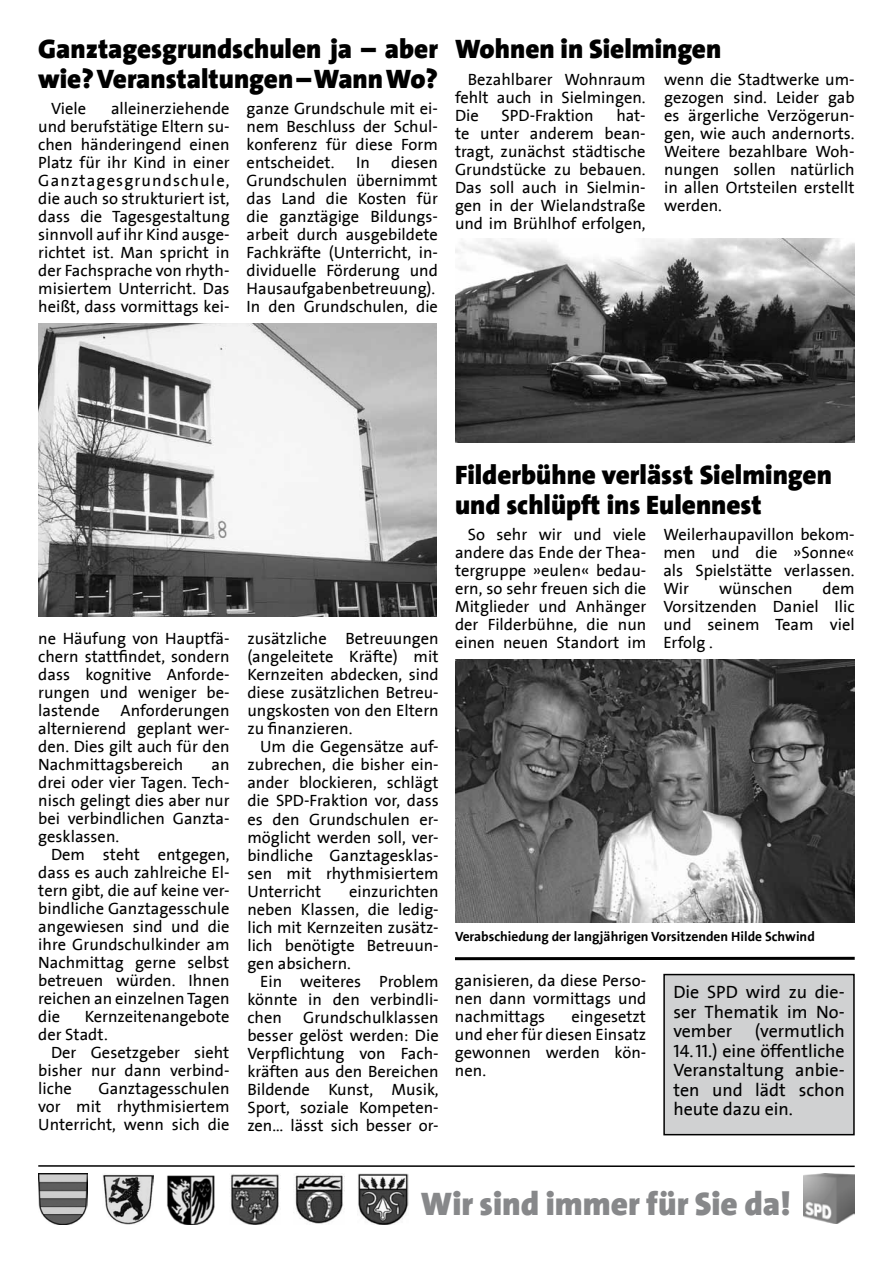
<style>
.page{position:relative;width:893px;height:1263px;background:#fff}
.page>*{position:absolute;margin:0;border:0;box-sizing:border-box;transform-origin:0 0}
.t1{font:900 33px "SPD The Sans";color:#87888a}
.t2{font:900 27px/30px "SPD The Sans";color:#000}
.t3{font:18px/19.5px "SPD2002 The Sans";color:#000;text-align:justify}
.t4{font:16.5px/18px "SPD2002 The Sans";color:#000;text-align:justify}
.t5{font:700 13.5px "SPD2002 The Sans";color:#000}
</style>
<div class="page">
<img style="left:38px;top:1174px;width:50px;height:51px">
<img style="left:103px;top:1174px;width:50px;height:51px">
<img style="left:167px;top:1175px;width:48px;height:50px">
<img style="left:230px;top:1174px;width:51px;height:51px">
<img style="left:293px;top:1175px;width:50px;height:49px">
<img style="left:358px;top:1174px;width:50px;height:51px">
<img style="left:804px;top:1174px;width:51px;height:50px">
<hr style="left:38px;top:1165px;width:817px;height:2px;background:#000">
<div style="left:664px;top:974px;width:190px;height:161px;background:#d0d1d2"></div>
<div style="left:663px;top:974px;width:192px;height:161px;border:2px solid #000"></div>
<img style="left:455px;top:238px;width:400px;height:204px">
<img style="left:38px;top:323px;width:399px;height:294px">
<hr style="left:455px;top:957px;width:400px;height:3px;background:#000">
<img style="left:455px;top:659px;width:399px;height:264px">
<h2 class="t2" style="left:38px;top:34px;width:401px">Ganztagesgrundschulen ja – aber wie? Veranstaltungen – Wann Wo?</h2>
<p class="t4" style="left:247px;top:100px;width:193px">ganze Grundschule mit ei&shy;nem Beschluss der Schul&shy;konferenz für diese Form entscheidet.</p>
<p class="t4" style="left:38px;top:100px;width:193px;text-indent:73px">alleinerziehende und berufstätige Eltern su&shy;chen händeringend einen Platz für ihr Kind in einer Ganztagesgrundschule, die auch so strukturiert ist, dass die Tagesgestaltung sinnvoll auf ihr Kind ausge&shy;richtet ist. Man spricht in der Fachsprache von rhyth&shy;misiertem Unterricht. Das heißt, dass vormittags kei-</p>
<p class="t4" style="left:51px;top:100px;width:37px">Viele</p>
<p class="t4" style="left:247px;top:154px;width:193px;text-align:left;text-indent:145px">diesen<br>Grundschulen übernimmt das Land die Kosten für die ganztägige Bildungs&shy;arbeit durch ausgebildete<br>Fachkräfte (Unterricht, in&shy;dividuelle Förderung und<br>Hausaufgabenbetreuung).<br>In den Grundschulen, die</p>
<p class="t4" style="left:356px;top:154px;width:15px">In</p>
<h2 class="t2" style="left:455px;top:34px;width:268px">Wohnen in Sielmingen</h2>
<p class="t4" style="left:455px;top:71px;width:192px;text-indent:13px">Bezahlbarer Wohnraum fehlt auch in Sielmingen.<br>Die</p>
<p class="t4" style="left:664px;top:71px;width:192px">wenn die Stadtwerke um&shy;gezogen sind. Leider gab es ärgerliche Verzögerun&shy;gen, wie auch andernorts.<br>Weitere bezahlbare Woh&shy;nungen sollen natürlich in allen Ortsteilen erstellt werden.</p>
<p class="t4" style="left:455px;top:107px;width:192px;text-indent:161px">hat&shy;te unter anderem bean&shy;tragt, zunächst städtische Grundstücke zu bebauen.<br>Das soll auch in Sielmin&shy;gen in der Wielandstraße und im Brühlhof erfolgen,</p>
<p class="t4" style="left:501px;top:107px;width:94px">SPD-Fraktion</p>
<p class="t4" style="left:38px;top:630px;width:193px">ne Häufung von Hauptfä&shy;chern stattfindet, sondern dass kognitive Anforde&shy;rungen und weniger be&shy;lastende</p>
<p class="t4" style="left:38px;top:702px;width:193px;text-indent:82px">Anforderungen alternierend geplant wer&shy;den. Dies gilt auch für den Nachmittagsbereich</p>
<p class="t4" style="left:38px;top:756px;width:193px;text-indent:173px">an drei oder vier Tagen. Tech&shy;nisch gelingt dies aber nur bei verbindlichen Ganzta&shy;gesklassen.</p>
<p class="t4" style="left:38px;top:846px;width:193px;text-indent:13px">Dem steht entgegen, dass es auch zahlreiche El&shy;tern gibt, die auf keine ver&shy;bindliche Ganztagesschule angewiesen sind und die ihre Grundschulkinder am Nachmittag gerne selbst betreuen würden. Ihnen reichen an einzelnen Tagen die</p>
<p class="t4" style="left:38px;top:1008px;width:193px;text-indent:47px">Kernzeitenangebote der Stadt.</p>
<p class="t4" style="left:38px;top:1044px;width:193px;text-indent:13px">Der Gesetzgeber sieht bisher nur dann verbind&shy;liche</p>
<p class="t4" style="left:38px;top:1080px;width:193px;text-indent:60px">Ganztagesschulen vor mit rhythmisiertem Unterricht, wenn sich die</p>
<p class="t4" style="left:247px;top:630px;width:193px">zusätzliche Betreuungen (angeleitete Kräfte) mit Kernzeiten abdecken, sind diese zusätzlichen Betreu&shy;ungskosten von den Eltern zu finanzieren.</p>
<p class="t4" style="left:247px;top:738px;width:193px;text-indent:13px">Um die Gegensätze auf&shy;zubrechen, die bisher ein&shy;ander blockieren, schlägt die SPD-Fraktion vor, dass es den Grundschulen er&shy;möglicht werden soll, ver&shy;bindliche Ganztagesklas&shy;sen mit rhythmisiertem Unterricht</p>
<p class="t4" style="left:247px;top:882px;width:193px;text-indent:102px">einzurichten neben Klassen, die ledig&shy;lich mit Kernzeiten zusätz&shy;lich benötigte Betreuun&shy;gen absichern.</p>
<p class="t4" style="left:247px;top:972px;width:193px;text-indent:13px">Ein weiteres Problem könnte in den verbindli&shy;chen</p>
<p class="t4" style="left:247px;top:1008px;width:193px;text-indent:56px">Grundschulklassen besser gelöst werden: Die Verpflichtung von Fach&shy;kräften aus den Bereichen Bildende Kunst, Musik, Sport, soziale Kompeten&shy;zen… lässt sich besser or-</p>
<h2 class="t2" style="left:455px;top:460px;width:378px">Filderbühne verlässt Sielmingen und schlüpft ins Eulennest</h2>
<p class="t4" style="left:455px;top:525px;width:193px;text-indent:13px">So sehr wir und viele andere das Ende der Thea&shy;tergruppe »eulen« bedau&shy;ern, so sehr freuen sich die Mitglieder und Anhänger der Filderbühne, die nun einen neuen Standort im</p>
<p class="t4" style="left:663px;top:526px;width:193px">Weilerhaupavillon bekom&shy;men und die »Sonne« als Spielstätte verlassen.<br>Wir</p>
<p class="t4" style="left:663px;top:580px;width:193px;text-indent:159px">dem Vorsitzenden Daniel Ilic und seinem Team viel Erfolg .</p>
<p class="t4" style="left:719px;top:580px;width:75px">wünschen</p>
<p class="t5" style="left:455px;top:930px;width:361px">Verabschiedung der langjährigen Vorsitzenden Hilde Schwind</p>
<p class="t4" style="left:455px;top:972px;width:193px">ganisieren, da diese Perso&shy;nen dann vormittags und nachmittags</p>
<p class="t4" style="left:455px;top:1008px;width:193px;text-indent:117px">eingesetzt und eher für diesen Einsatz gewonnen werden kön&shy;nen.</p>
<p class="t3" style="left:673px;top:983px;width:173px">Die SPD wird zu die&shy;ser Thematik im No&shy;vember (vermutlich 14.11.) eine öffentliche Veranstaltung anbie&shy;ten und lädt schon heute dazu ein.</p>
<h1 class="t1" style="left:421px;top:1183px;width:371px">Wir sind immer für Sie da!</h1>
</div>
